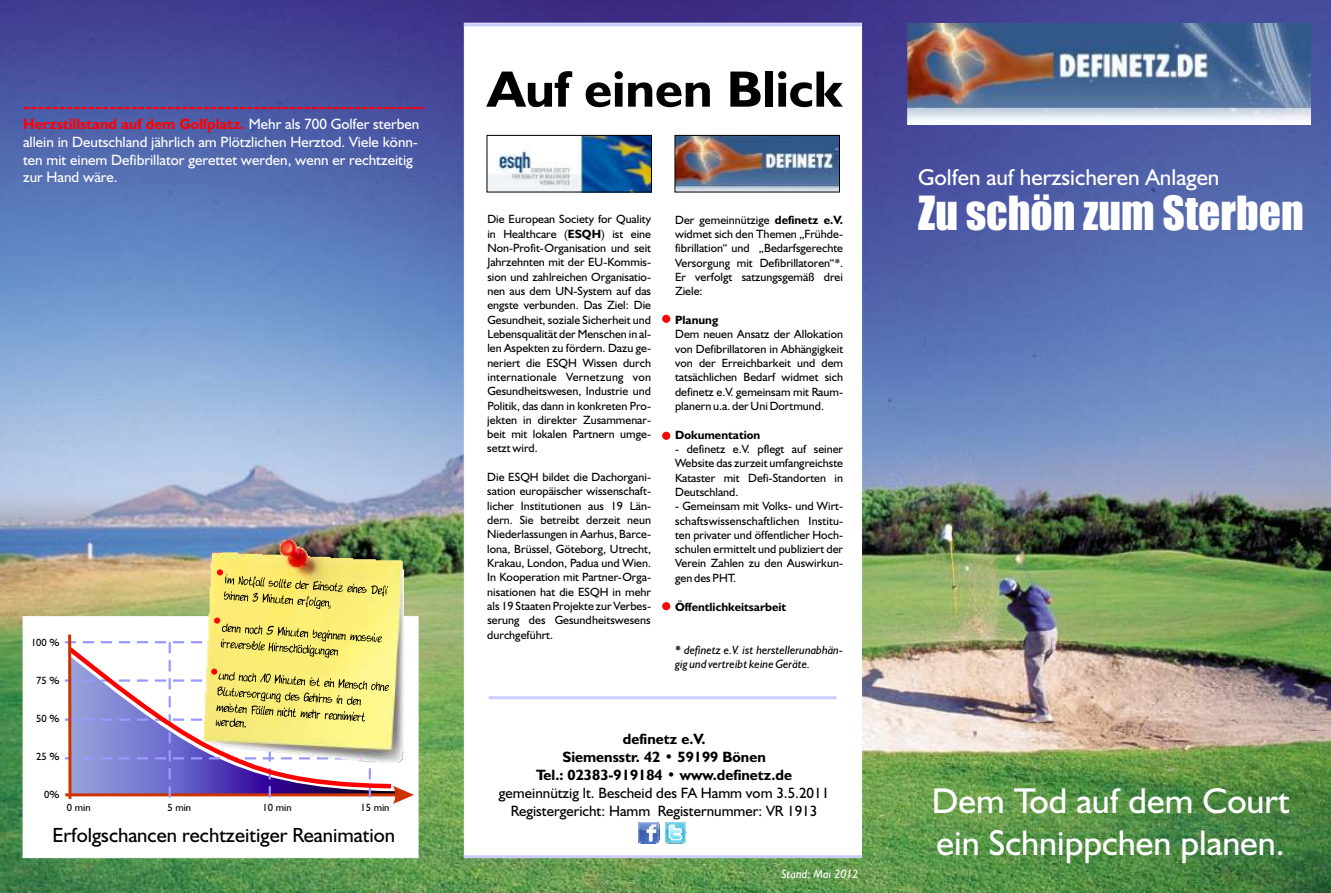
<style>
.page{position:relative;width:1331px;height:893px;background:#fff}
.page>*{position:absolute;margin:0;border:0;box-sizing:border-box;transform-origin:0 0}
.t1{font:700 51.45px "Humanist 521 BT";color:#000}
.t2{font:43.5px "Impact";color:#fff}
.t3{font:36px/42.9px "Humanist 521 BT";color:#fff}
.t4{font:23.1px "Humanist 521 BT";color:#fff}
.t5{font:20.55px "Humanist 521 BT";color:#000}
.t6{font:15px/17.9px "Humanist 521 BT";color:#fff}
.t7{font:15px/17.9px "Humanist 521 BT";color:#000;text-align:center}
.t8{font:700 15px/18px "Humanist 521 BT";color:#000;text-align:center}
.t9{font:12px/14.2px "Humanist 521 BT";color:#000;text-align:justify}
.t10{font:italic 12px/14.2px "Humanist 521 BT";color:#000}
.t11{font:700 12px "Humanist 521 BT";color:#000}
.t12{font:italic 12px "Humanist 521 BT";color:#fff}
.t13{font:10.5px "Humanist 521 BT";color:#000}
.s1{font-weight:700;color:#f00}
.s2{font-weight:700}
.s3{font-weight:700;font-style:normal}
</style>
<div class="page">
<img style="left:0;top:0;width:1331px;height:893px">
<svg style="left:463px;top:22px;width:399px;height:835px"></svg>
<img style="left:638px;top:823px;width:21px;height:21px">
<img style="left:665px;top:823px;width:21px;height:20px">
<hr style="left:464px;top:23px;width:397px;height:3px;background:#ccf">
<hr style="left:464px;top:855px;width:397px;height:3px;background:#ccf">
<img style="left:907px;top:23px;width:402px;height:101px">
<div style="left:662px;top:602px;width:8px;height:8px;background:#f00;border:1px solid #f00;border-radius:50%"></div>
<div style="left:662px;top:432px;width:8px;height:8px;background:#f00;border:1px solid #f00;border-radius:50%"></div>
<div style="left:662px;top:315px;width:8px;height:8px;background:#f00;border:1px solid #f00;border-radius:50%"></div>
<svg style="left:25px;top:107px;width:398px;height:2px"></svg>
<svg style="left:22px;top:616px;width:397px;height:242px"></svg>
<img style="left:205px;top:540px;width:199px;height:29px">
<svg style="left:65px;top:569px;width:349px;height:235px"></svg>
<svg style="left:63px;top:643px;width:333px;height:148px"></svg>
<hr style="left:68px;top:634px;width:3px;height:165px;background:#c30">
<img style="left:677px;top:137px;width:161px;height:53px">
<img style="left:489px;top:137px;width:161px;height:53px">
<div style="left:487px;top:135px;width:165px;height:57px;border:1px solid #000"></div>
<div style="left:675px;top:135px;width:165px;height:57px;border:1px solid #000"></div>
<hr style="left:489px;top:696px;width:348px;height:3px;background:#ccf">
<p class="t6" style="left:23px;top:116px;width:398px"><span class="s1">Herzstillstand auf dem Golfplatz.</span> Mehr als 700 Golfer sterben allein in Deutschland jährlich am Plötzlichen Herztod. Viele könn&shy;ten mit einem Defibrillator gerettet werden, wenn er rechtzeitig zur Hand wäre.</p>
<p class="t13" style="left:31px;top:638px;width:30px">100 %</p>
<p class="t13" style="left:36px;top:676px;width:25px">75 %</p>
<p class="t13" style="left:36px;top:714px;width:25px">50 %</p>
<p class="t13" style="left:36px;top:752px;width:25px">25 %</p>
<p class="t13" style="left:44px;top:790px;width:17px">0%</p>
<p class="t13" style="left:67px;top:803px;width:25px">0 min</p>
<p class="t13" style="left:167px;top:803px;width:25px">5 min</p>
<p class="t13" style="left:263px;top:803px;width:31px">10 min</p>
<p class="t13" style="left:360px;top:803px;width:31px">15 min</p>
<h3 class="t5" style="left:52px;top:826px;width:344px">Erfolgschancen rechtzeitiger Reanimation</h3>
<h1 class="t1" style="left:487px;top:68px;width:357px">Auf einen Blick</h1>
<p class="t9" style="left:487px;top:213px;width:165px">Die European Society for Quality in Healthcare (<span class="s2">ESQH</span>) ist eine Non-Profit-Organisation und seit Jahrzehnten mit der EU-Kommis&shy;sion und zahlreichen Organisatio&shy;nen aus dem UN-System auf das engste verbunden. Das Ziel: Die Gesundheit, soziale Sicherheit und Lebensqualität der Menschen in al&shy;len Aspekten zu fördern. Dazu ge&shy;neriert die ESQH Wissen durch internationale Vernetzung von Gesundheitswesen, Industrie und Politik, das dann in konkreten Pro&shy;jekten in direkter Zusammenar&shy;beit mit lokalen Partnern umge&shy;setzt wird.</p>
<p class="t9" style="left:487px;top:471px;width:165px">Die ESQH bildet die Dachorgani&shy;sation europäischer wissenschaft&shy;licher Institutionen aus 19 Län&shy;dern. Sie betreibt derzeit neun Niederlassungen in Aarhus, Barce&shy;lona, Brüssel, Göteborg, Utrecht, Krakau, London, Padua und Wien.<br>In Kooperation mit Partner-Orga&shy;nisationen hat die ESQH in mehr als 19 Staaten Projekte zur Verbes&shy;serung des Gesundheitswesens durchgeführt.</p>
<p class="t9" style="left:675px;top:213px;width:169px">Der gemeinnützige <span class="s2">definetz e.V. </span>widmet sich den Themen „Frühde&shy;fibrillation“ und „Bedarfsgerechte Versorgung mit Defibrillatoren“*.<br>Er verfolgt satzungsgemäß drei Ziele:</p>
<p class="t11" style="left:675px;top:315px;width:45px">Planung</p>
<p class="t9" style="left:675px;top:328px;width:170px">Dem neuen Ansatz der Allokation von Defibrillatoren in Abhängigkeit von der Erreichbarkeit und dem tatsächlichen Bedarf widmet sich definetz e.V. gemeinsam mit Raum&shy;planern u.a. der Uni Dortmund.</p>
<p class="t11" style="left:675px;top:429px;width:87px">Dokumentation</p>
<p class="t9" style="left:675px;top:443px;width:169px">- definetz e.V. pflegt auf seiner Website das zurzeit umfangreichste Kataster mit Defi-Standorten in Deutschland.</p>
<p class="t9" style="left:675px;top:500px;width:169px">- Gemeinsam mit Volks- und Wirt&shy;schaftswissenschaftlichen Institu&shy;ten privater und öffentlicher Hoch&shy;schulen ermittelt und publiziert der Verein Zahlen zu den Auswirkun&shy;gen des PHT.</p>
<p class="t11" style="left:675px;top:601px;width:113px">Öffentlichkeitsarbeit</p>
<p class="t10" style="left:675px;top:643px;width:169px"><span class="s3">*</span> definetz e.V. ist herstellerunabhän&shy;gig und vertreibt keine Geräte.</p>
<p class="t8" style="left:536px;top:731px;width:257px">definetz e.V.<br>Siemensstr. 42 • 59199 Bönen<br>Tel.: 02383-919184 • www.definetz.de</p>
<p class="t7" style="left:499px;top:785px;width:332px">gemeinnützig lt. Bescheid des FA Hamm vom 3.5.2011<br>Registergericht: Hamm Registernummer: VR 1913</p>
<p class="t12" style="left:781px;top:869px;width:79px">Stand: Mai 2012</p>
<h3 class="t4" style="left:918px;top:168px;width:303px">Golfen auf herzsicheren Anlagen</h3>
<h2 class="t2" style="left:918px;top:196px;width:387px">Zu schön zum Sterben</h2>
<h3 class="t3" style="left:932px;top:782px;width:359px">Dem Tod auf dem Court ein Schnippchen planen.</h3>
</div>
